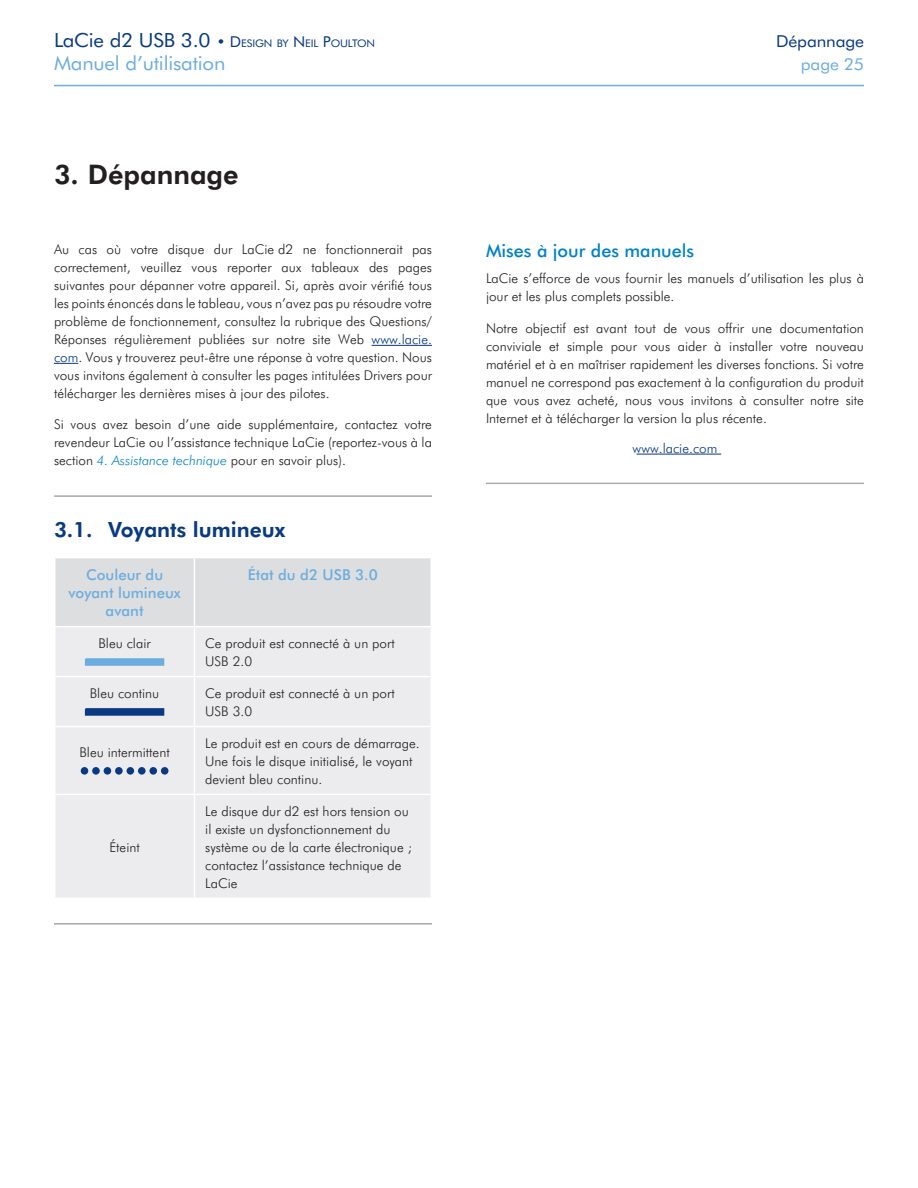
<style>
.page{position:relative;width:918px;height:1188px;background:#fff}
.page>*{position:absolute;margin:0;border:0;box-sizing:border-box;transform-origin:0 0}
._1__Heading{font:800 27px "Futura BT";color:#231f20}
._1_1_Heading{font:800 21px "Futura BT";color:#083981}
.xHeader_Line2{font:19.5px "Futura BT";letter-spacing:-.01em;color:#6caddf;scale:1.05 1}
._1_1_1_Heading__no_T{font:500 18px "Futura BT";color:#0082c8}
.xHeader_Line1{font:16.5px "Futura BT";letter-spacing:-.01em;color:#083981;scale:1.05 1}
.xHeader_Line2-2{font:16.5px "Futura BT";letter-spacing:-.01em;color:#6caddf;scale:1.05 1}
._1_1_1_1__Heading__n{font:500 15px/18px "Futura BT";color:#6caddf;text-align:center}
.t1{font:300 13.5px/18px "Futura BT";color:#231f20}
.t2{font:300 13.5px "Futura BT";color:#083981}
.xHeader_Line1-2{font:10.5px "Futura BT";letter-spacing:-.015em;color:#083981;scale:1.05 1}
.s1{font-size:19.5px}
.s2{font-size:15px}
.s3{color:#083981}
.s4{font-style:italic;color:#0082c8}
</style>
<div class="page">
<hr style="left:54px;top:85px;width:810px;height:1px;background:#6caddf">
<hr style="left:372px;top:345px;width:60px;height:1px;background:#083981">
<svg style="left:54px;top:363px;width:24px;height:1px"></svg>
<hr style="left:54px;top:495px;width:378px;height:2px;background:#a8a9ad">
<hr style="left:54px;top:923px;width:378px;height:2px;background:#a8a9ad">
<div style="left:56px;top:558px;width:374px;height:68px;background:#dddee0"></div>
<div style="left:56px;top:627px;width:374px;height:271px;background:#ececee"></div>
<hr style="left:194px;top:558px;width:1px;height:68px;background:#fff">
<hr style="left:194px;top:627px;width:1px;height:49px;background:#fff">
<hr style="left:54px;top:676px;width:140px;height:1px;background:#fff">
<hr style="left:194px;top:677px;width:1px;height:49px;background:#fff">
<hr style="left:194px;top:676px;width:238px;height:1px;background:#fff">
<hr style="left:54px;top:726px;width:140px;height:1px;background:#fff">
<hr style="left:194px;top:727px;width:1px;height:67px;background:#fff">
<hr style="left:194px;top:726px;width:238px;height:1px;background:#fff">
<hr style="left:54px;top:794px;width:140px;height:1px;background:#fff">
<hr style="left:194px;top:795px;width:1px;height:103px;background:#fff">
<hr style="left:194px;top:794px;width:238px;height:1px;background:#fff">
<svg style="left:85px;top:658px;width:79px;height:8px"></svg>
<svg style="left:85px;top:708px;width:79px;height:8px"></svg>
<div style="left:81px;top:767px;width:7px;height:8px;background:#083981;border-radius:50%"></div>
<div style="left:92px;top:767px;width:8px;height:8px;background:#083981;border-radius:50%"></div>
<div style="left:104px;top:767px;width:7px;height:8px;background:#083981;border-radius:50%"></div>
<div style="left:115px;top:767px;width:8px;height:8px;background:#083981;border-radius:50%"></div>
<div style="left:127px;top:767px;width:7px;height:8px;background:#083981;border-radius:50%"></div>
<div style="left:138px;top:767px;width:8px;height:8px;background:#083981;border-radius:50%"></div>
<div style="left:149px;top:767px;width:8px;height:8px;background:#083981;border-radius:50%"></div>
<div style="left:161px;top:767px;width:7px;height:8px;background:#083981;border-radius:50%"></div>
<hr style="left:637px;top:454px;width:84px;height:1px;background:#083981">
<hr style="left:486px;top:483px;width:378px;height:1px;background:#a8a9ad">
<p class="xHeader_Line1-2" style="left:54px;top:37px;width:307px"><span class="s1">LaCie d2 USB 3.0</span> <span class="s2">• D</span>ESIGN BY <span class="s2">N</span>EIL <span class="s2">P</span>OULTON</p>
<p class="xHeader_Line1" style="left:776px;top:31px;width:85px">Dépannage</p>
<p class="xHeader_Line2" style="left:54px;top:52px;width:165px">Manuel d’utilisation</p>
<p class="xHeader_Line2-2" style="left:801px;top:55px;width:62px">page 25</p>
<p class="_1__Heading" style="left:54px;top:158px;width:186px">3. Dépannage</p>
<p class="t1" style="left:54px;top:240px;width:380px;text-align:justify">Au cas où votre disque dur LaCie d2 ne fonctionnerait pas correctement, veuillez vous reporter aux tableaux des pages suivantes pour dépanner votre appareil. Si, après avoir vérifié tous les points énoncés dans le tableau, vous n’avez pas pu résoudre votre problème de fonctionnement, consultez la rubrique des Questions/ Réponses régulièrement publiées sur notre site Web <span class="s3">www.lacie. com</span>. Vous y trouverez peut-être une réponse à votre question. Nous vous invitons également à consulter les pages intitulées Drivers pour télécharger les dernières mises à jour des pilotes.</p>
<p class="t1" style="left:54px;top:415px;width:380px;text-align:justify">Si vous avez besoin d’une aide supplémentaire, contactez votre revendeur LaCie ou l’assistance technique LaCie (reportez-vous à la section <span class="s4">4. Assistance technique</span> pour en savoir plus).</p>
<p class="_1_1_Heading" style="left:54px;top:517px;width:233px">3.1. Voyants lumineux</p>
<p class="_1_1_1_1__Heading__n" style="left:69px;top:565px;width:114px">Couleur du voyant lumineux avant</p>
<p class="_1_1_1_1__Heading__n" style="left:248px;top:565px;width:131px">État du d2 USB 3.0</p>
<p class="t1" style="left:99px;top:634px;width:54px">Bleu clair</p>
<p class="t1" style="left:205px;top:634px;width:191px">Ce produit est connecté à un port<br>USB 2.0</p>
<p class="t1" style="left:90px;top:684px;width:71px">Bleu continu</p>
<p class="t1" style="left:205px;top:684px;width:191px">Ce produit est connecté à un port<br>USB 3.0</p>
<p class="t1" style="left:79px;top:743px;width:92px">Bleu intermittent</p>
<p class="t1" style="left:205px;top:734px;width:216px">Le produit est en cours de démarrage.<br>Une fois le disque initialisé, le voyant devient bleu continu.</p>
<p class="t1" style="left:109px;top:838px;width:32px">Éteint</p>
<p class="t1" style="left:205px;top:802px;width:208px">Le disque dur d2 est hors tension ou il existe un dysfonctionnement du système ou de la carte électronique ; contactez l’assistance technique de<br>LaCie</p>
<p class="_1_1_1_Heading__no_T" style="left:486px;top:240px;width:210px">Mises à jour des manuels</p>
<p class="t1" style="left:486px;top:270px;width:380px">LaCie s’efforce de vous fournir les manuels d’utilisation les plus à jour et les plus complets possible.</p>
<p class="t1" style="left:486px;top:319px;width:380px;text-align:justify">Notre objectif est avant tout de vous offrir une documentation conviviale et simple pour vous aider à installer votre nouveau matériel et à en maîtriser rapidement les diverses fonctions. Si votre manuel ne correspond pas exactement à la configuration du produit que vous avez acheté, nous vous invitons à consulter notre site Internet et à télécharger la version la plus récente.</p>
<p class="t2" style="left:633px;top:440px;width:86px">www.lacie.com</p>
</div>
